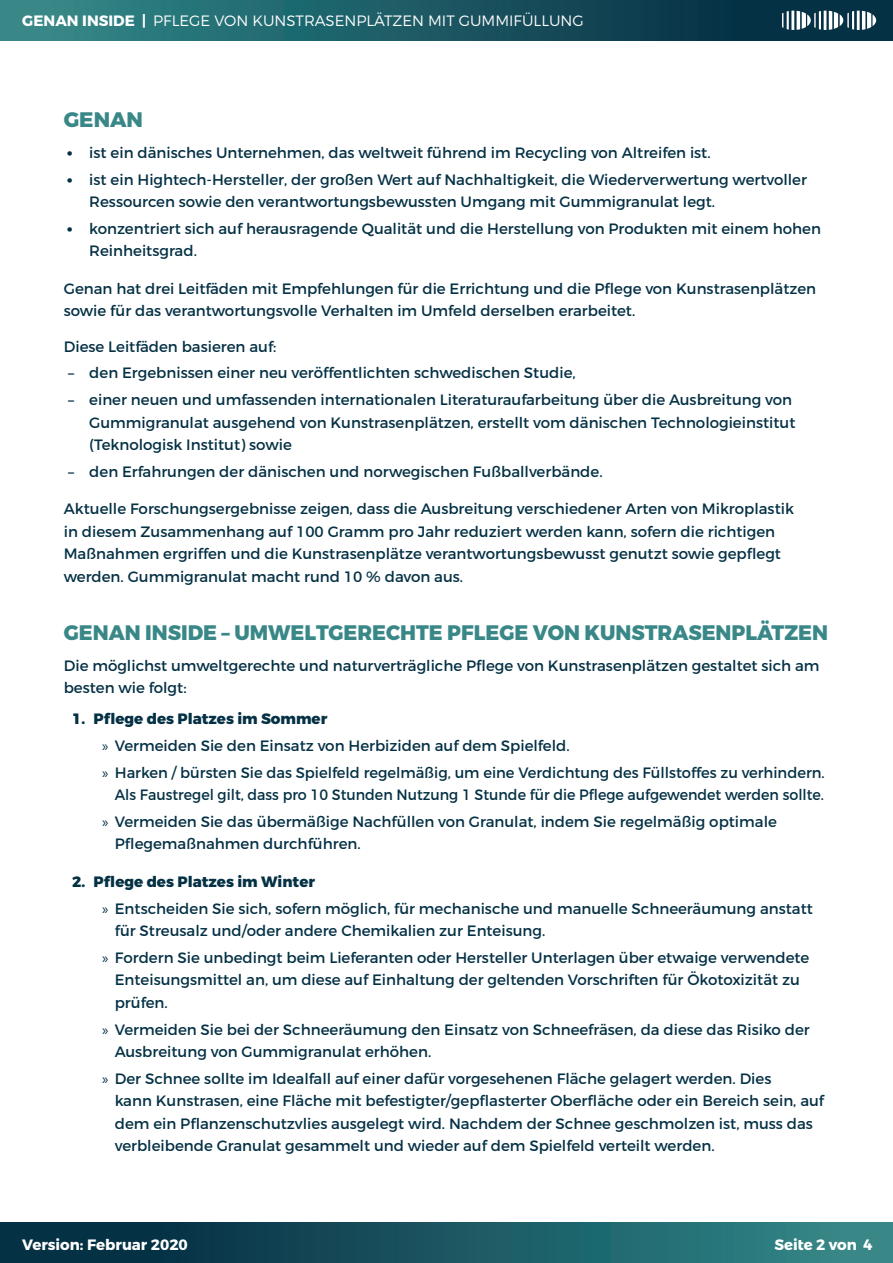
<style>
.page{position:relative;width:893px;height:1263px;background:#fff}
.page>*{position:absolute;margin:0;border:0;box-sizing:border-box;transform-origin:0 0}
.t1{font:800 21px "Montserrat";color:#398787}
.t2{font:15px/22.5px "Montserrat";color:#053145}
.t3{font:15px/26.7px "Montserrat";color:#053145;scale:.95 1}
.t4{font:300 15px "Montserrat";color:#fff}
.t5{font:700 15px "Montserrat";color:#fff}
.s1{font-weight:700}
.s2{font-family:"Monotype Corsiva"}
.s3{font-weight:800}
.s4{font-family:"Myriad Pro"}
</style>
<div class="page">
<div style="left:0;top:1222px;width:893px;height:41px;background:linear-gradient(to right,#00243b,#358a89)"></div>
<div style="left:0;top:0;width:893px;height:40px;background:linear-gradient(to right,#358a89,#00243b)"></div>
<svg style="left:782px;top:11px;width:94px;height:19px"></svg>
<p class="t4" style="left:22px;top:12px;width:563px"><span class="s1">GENAN INSIDE |</span> PFLEGE VON KUNSTRASENPLÄTZEN MIT GUMMIFÜLLUNG</p>
<h1 class="t1" style="left:64px;top:106px;width:81px">GENAN</h1>
<p class="t2" style="left:64px;top:141px;width:648px"><span class="s2">•</span> ist ein dänisches Unternehmen, das weltweit führend im Recycling von Altreifen ist.</p>
<p class="t2" style="left:89px;top:168px;width:719px;text-indent:-26px"><span class="s2">•</span> ist ein Hightech-Hersteller, der großen Wert auf Nachhaltigkeit, die Wiederverwertung wertvoller<br>Ressourcen sowie den verantwortungsbewussten Umgang mit Gummigranulat legt.</p>
<p class="t2" style="left:89px;top:217px;width:733px;text-indent:-26px"><span class="s2">•</span> konzentriert sich auf herausragende Qualität und die Herstellung von Produkten mit einem hohen<br>Reinheitsgrad.</p>
<p class="t2" style="left:64px;top:277px;width:754px">Genan hat drei Leitfäden mit Empfehlungen für die Errichtung und die Pflege von Kunstrasenplätzen sowie für das verantwortungsvolle Verhalten im Umfeld derselben erarbeitet.</p>
<p class="t2" style="left:64px;top:335px;width:214px">Diese Leitfäden basieren auf:</p>
<p class="t2" style="left:68px;top:362px;width:509px">– den Ergebnissen einer neu veröffentlichten schwedischen Studie,</p>
<p class="t2" style="left:89px;top:388px;width:708px;text-indent:-21px">– einer neuen und umfassenden internationalen Literaturaufarbeitung über die Ausbreitung von<br>Gummigranulat ausgehend von Kunstrasenplätzen, erstellt vom dänischen Technologieinstitut (Teknologisk Institut) sowie</p>
<p class="t2" style="left:68px;top:460px;width:536px">– den Erfahrungen der dänischen und norwegischen Fußballverbände.</p>
<p class="t2" style="left:64px;top:498px;width:732px">Aktuelle Forschungsergebnisse zeigen, dass die Ausbreitung verschiedener Arten von Mikroplastik in diesem Zusammenhang auf 100 Gramm pro Jahr reduziert werden kann, sofern die richtigen Maßnahmen ergriffen und die Kunstrasenplätze verantwortungsbewusst genutzt sowie gepflegt werden. Gummigranulat macht rund 10 % davon aus.</p>
<h1 class="t1" style="left:64px;top:619px;width:766px">GENAN INSIDE – UMWELTGERECHTE PFLEGE VON KUNSTRASENPLÄTZEN</h1>
<p class="t2" style="left:64px;top:654px;width:757px">Die möglichst umweltgerechte und naturverträgliche Pflege von Kunstrasenplätzen gestaltet sich am besten wie folgt:</p>
<p class="t2" style="left:102px;top:705px;width:724px;line-height:26.7px;text-indent:-30px"><span class="s3">1. Pflege des Platzes im Sommer<br></span><span class="s4">»</span> Vermeiden Sie den Einsatz von Herbiziden auf dem Spielfeld.<br><span class="s4">»</span> Harken / bürsten Sie das Spielfeld regelmäßig, um eine Verdichtung des Füllstoffes zu verhindern.</p>
<p class="t3" style="left:102px;top:781px;width:761px;text-indent:13px">Als Faustregel gilt, dass pro 10 Stunden Nutzung 1 Stunde für die Pflege aufgewendet werden sollte. <span class="s4">»</span> Vermeiden Sie das übermäßige Nachfüllen von Granulat, indem Sie regelmäßig optimale</p>
<p class="t2" style="left:115px;top:833px;width:247px">Pflegemaßnahmen durchführen.</p>
<p class="t2" style="left:102px;top:868px;width:712px;line-height:26.7px;text-indent:-30px"><span class="s3">2. Pflege des Platzes im Winter<br></span><span class="s4">»</span> Entscheiden Sie sich, sofern möglich, für mechanische und manuelle Schneeräumung anstatt</p>
<p class="t2" style="left:102px;top:917px;width:709px;line-height:26.7px;text-indent:13px">für Streusalz und/oder andere Chemikalien zur Enteisung.<br><span class="s4">»</span> Fordern Sie unbedingt beim Lieferanten oder Hersteller Unterlagen über etwaige verwendete</p>
<p class="t2" style="left:115px;top:969px;width:687px">Enteisungsmittel an, um diese auf Einhaltung der geltenden Vorschriften für Ökotoxizität zu prüfen.</p>
<p class="t2" style="left:115px;top:1018px;width:696px;text-indent:-13px"><span class="s4">»</span> Vermeiden Sie bei der Schneeräumung den Einsatz von Schneefräsen, da diese das Risiko der<br>Ausbreitung von Gummigranulat erhöhen.</p>
<p class="t2" style="left:115px;top:1067px;width:711px;text-indent:-13px"><span class="s4">»</span> Der Schnee sollte im Idealfall auf einer dafür vorgesehenen Fläche gelagert werden. Dies<br>kann Kunstrasen, eine Fläche mit befestigter/gepflasterter Oberfläche oder ein Bereich sein, auf dem ein Pflanzenschutzvlies ausgelegt wird. Nachdem der Schnee geschmolzen ist, muss das verbleibende Granulat gesammelt und wieder auf dem Spielfeld verteilt werden.</p>
<p class="t5" style="left:22px;top:1235px;width:167px">Version: Februar 2020</p>
<p class="t5" style="left:774px;top:1235px;width:99px">Seite 2 von 4</p>
</div>
